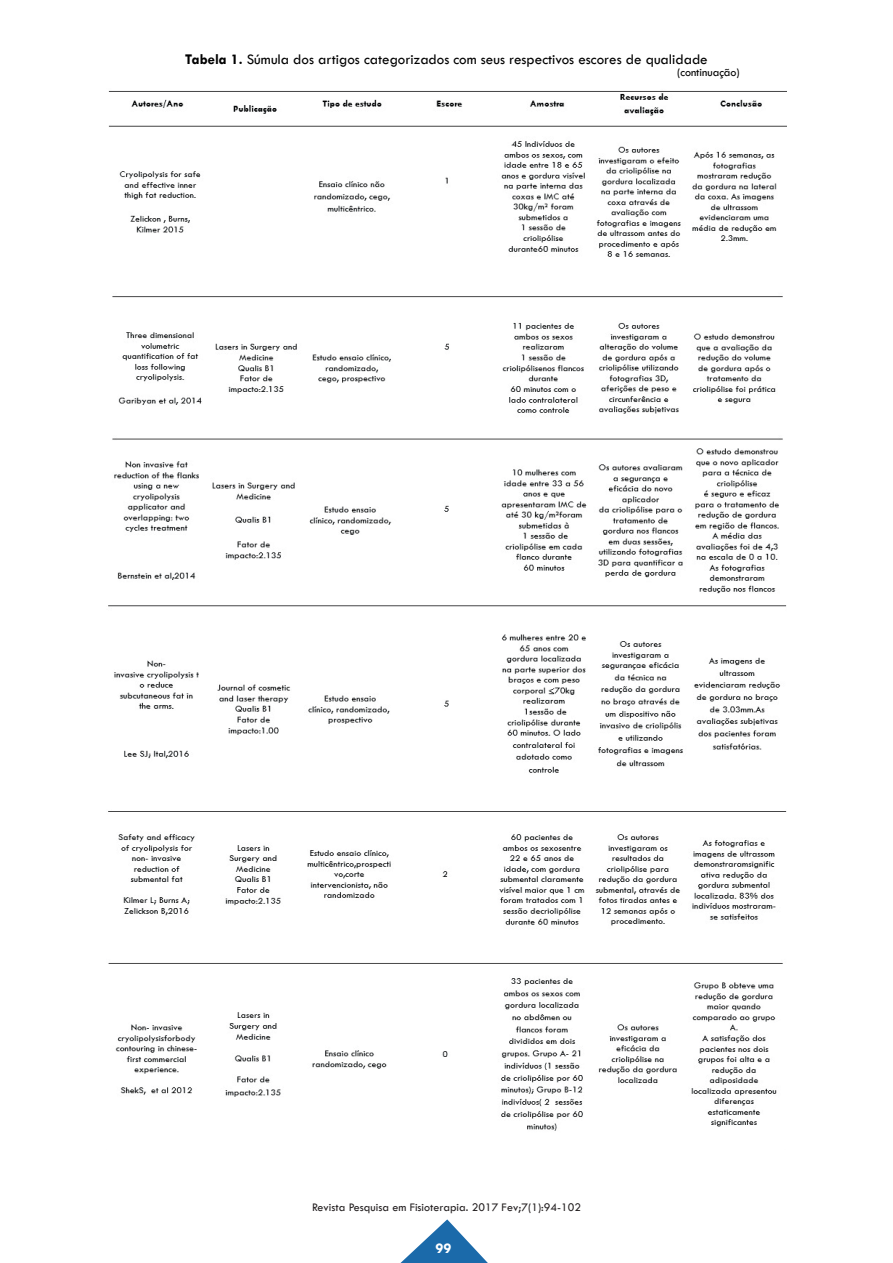
<style>
.page{position:relative;width:893px;height:1263px;background:#fff}
.page>*{position:absolute;margin:0;border:0;box-sizing:border-box;transform-origin:0 0}
.t1{font:15px "Tw Cen";color:#000001}
.t2{font:700 15px "Tw Cen";color:#fff}
.t3{font:12px "Tw Cen";color:#231f20}
.t4{font:12px "Tw Cen";color:#000001}
.s1{font-weight:700}
</style>
<div class="page">
<svg style="left:400px;top:1219px;width:88px;height:44px"></svg>
<img style="left:108px;top:90px;width:679px;height:1041px">
<p class="t1" style="left:185px;top:51px;width:524px"><span class="s1">Tabela 1.</span> Súmula dos artigos categorizados com seus respectivos escores de qualidade</p>
<p class="t4" style="left:677px;top:65px;width:64px">(continuação)</p>
<p class="t3" style="left:312px;top:1200px;width:270px">Revista Pesquisa em Fisioterapia. 2017 Fev;7(1):94-102</p>
<p class="t2" style="left:436px;top:1239px;width:17px">99</p>
</div>
